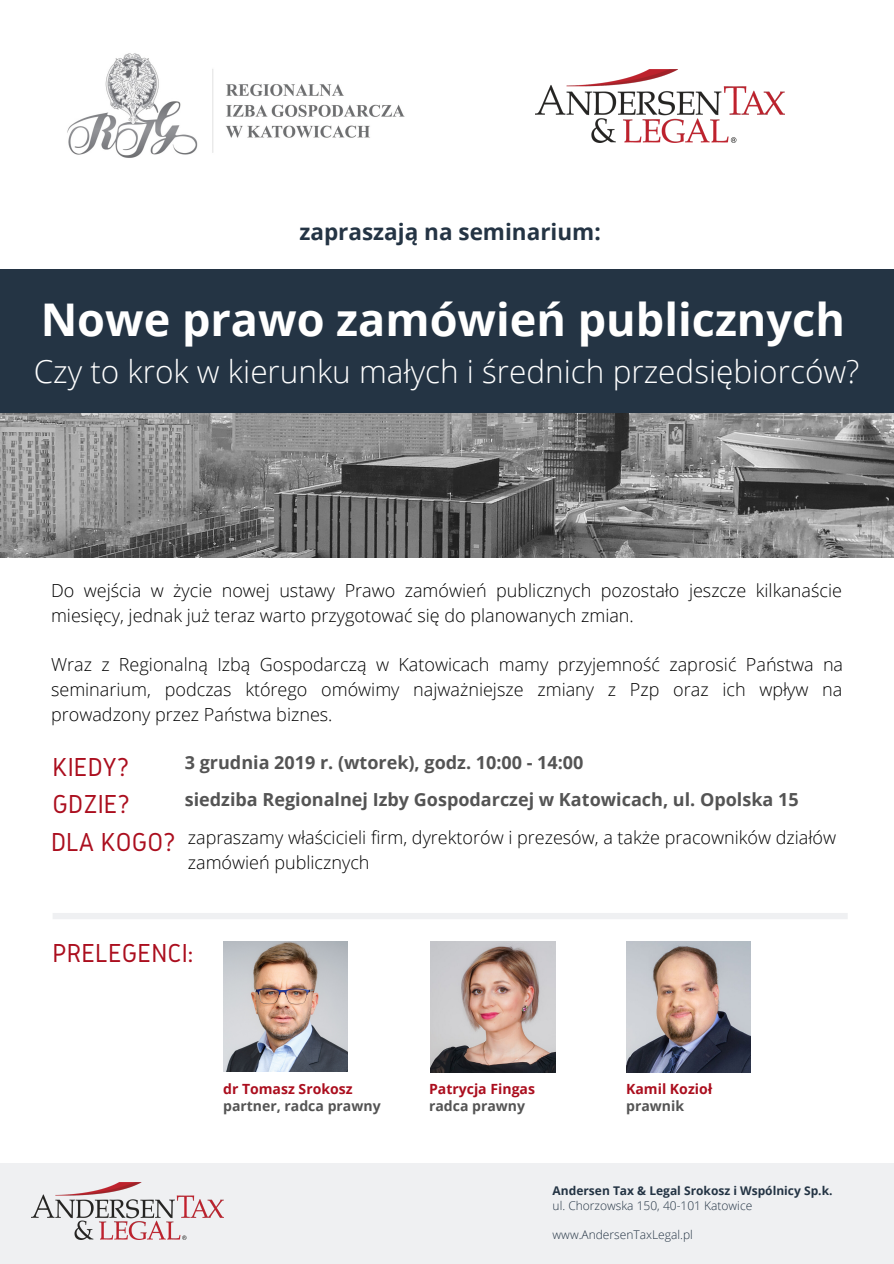
<style>
.page{position:relative;width:894px;height:1264px;background:#fff}
.page>*{position:absolute;margin:0;border:0;box-sizing:border-box;transform-origin:0 0}
.t1{font:700 45px "Open Sans";color:#fff}
.t2{font:300 31.5px "Open Sans";color:#fff}
.t3{font:27px/37.3px "Gidole";color:#ab0e1e}
.t4{font:700 22.5px "Open Sans";color:#243444}
.t5{font:300 18px/24.8px "Open Sans";color:#000}
.t6{font:700 18px/37.2px "Open Sans";color:#545454}
.t7{font:700 14.1px "Open Sans";color:#ab0e1e}
.t8{font:700 14.1px "Open Sans";color:#545454}
.t9{font:300 12px "Open Sans";color:#243444}
.t10{font:700 12px "Open Sans";color:#243444}
</style>
<div class="page">
<img style="left:535px;top:69px;width:249px;height:73px">
<img style="left:67px;top:53px;width:338px;height:105px">
<img style="left:0;top:412px;width:893px;height:145px">
<div style="left:0;top:269px;width:893px;height:143px;background:#243444"></div>
<div style="left:0;top:1162px;width:893px;height:101px;background:#eff0f2"></div>
<div style="left:53px;top:913px;width:794px;height:6px;background:#eff0f2"></div>
<img style="left:223px;top:941px;width:124px;height:130px">
<img style="left:626px;top:942px;width:124px;height:130px">
<img style="left:430px;top:941px;width:125px;height:131px">
<img style="left:31px;top:1182px;width:193px;height:57px">
<p class="t4" style="left:299px;top:216px;width:303px">zapraszają na seminarium:</p>
<h1 class="t1" style="left:41px;top:288px;width:805px">Nowe prawo zamówień publicznych</h1>
<h2 class="t2" style="left:34px;top:350px;width:827px">Czy to krok w kierunku małych i średnich przedsiębiorców?</h2>
<p class="t5" style="left:51px;top:577px;width:792px">Do wejścia w życie nowej ustawy Prawo zamówień publicznych pozostało jeszcze kilkanaście miesięcy, jednak już teraz warto przygotować się do planowanych zmian.</p>
<p class="t5" style="left:51px;top:652px;width:793px;text-align:justify">Wraz z Regionalną Izbą Gospodarczą w Katowicach mamy przyjemność zaprosić Państwa na seminarium, podczas którego omówimy najważniejsze zmiany z Pzp oraz ich wpływ na prowadzony przez Państwa biznes.</p>
<h3 class="t3" style="left:51px;top:748px;width:126px">KIEDY?<br>GDZIE?<br>DLA KOGO?</h3>
<p class="t6" style="left:185px;top:743px;width:615px">3 grudnia 2019 r. (wtorek), godz. 10:00 - 14:00<br>siedziba Regionalnej Izby Gospodarczej w Katowicach, ul. Opolska 15</p>
<p class="t5" style="left:188px;top:824px;width:649px">zapraszamy właścicieli firm, dyrektorów i prezesów, a także pracowników działów zamówień publicznych</p>
<h3 class="t3" style="left:53px;top:934px;width:142px">PRELEGENCI:</h3>
<p class="t7" style="left:223px;top:1079px;width:131px">dr Tomasz Srokosz</p>
<p class="t8" style="left:223px;top:1096px;width:159px">partner, radca prawny</p>
<p class="t7" style="left:429px;top:1079px;width:107px">Patrycja Fingas</p>
<p class="t8" style="left:429px;top:1096px;width:97px">radca prawny</p>
<p class="t7" style="left:626px;top:1079px;width:88px">Kamil Kozioł</p>
<p class="t8" style="left:626px;top:1096px;width:59px">prawnik</p>
<p class="t10" style="left:552px;top:1181px;width:281px">Andersen Tax &amp; Legal Srokosz i Wspólnicy Sp.k.</p>
<p class="t9" style="left:552px;top:1196px;width:201px">ul. Chorzowska 150, 40-101 Katowice</p>
<p class="t9" style="left:552px;top:1226px;width:142px">www.AndersenTaxLegal.pl</p>
</div>
